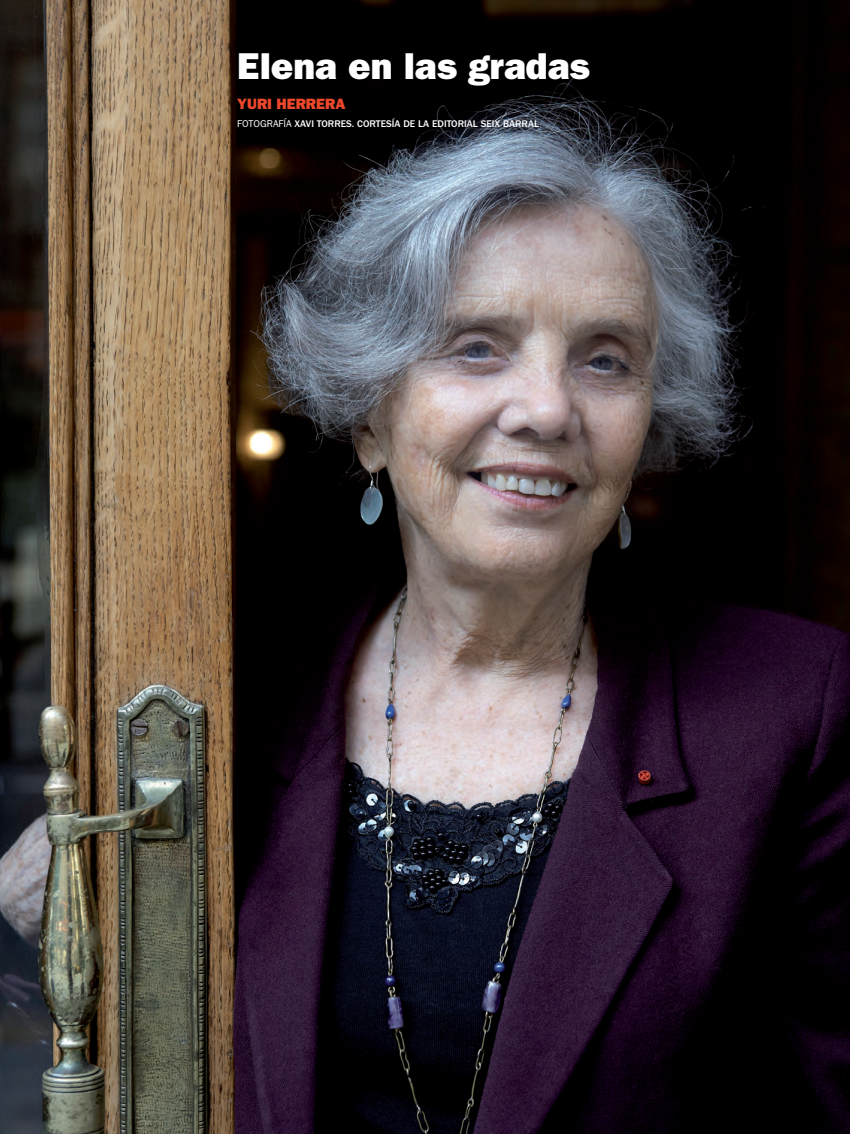
<style>
.page{position:relative;width:850px;height:1134px;background:#fff}
.page>*{position:absolute;margin:0;border:0;box-sizing:border-box;transform-origin:0 0}
.t1{font:37.5px "ITC Franklin Gothic Std Hvy";color:#fff}
.t2{font:15px "ITC Franklin Gothic Std Hvy";color:#ed472b}
.t3{font:500 10px "ITC Franklin Gothic Std";color:#fff}
.s1{font-weight:400}
</style>
<div class="page">
<img style="left:0;top:0;width:850px;height:1134px">
<h1 class="t1" style="left:237px;top:44px;width:354px">Elena en las gradas</h1>
<h2 class="t2" style="left:237px;top:95px;width:110px">Yuri Herrera</h2>
<p class="t3" style="left:237px;top:118px;width:303px"><span class="s1">FOTOGRAFÍA</span> XAVI TORRES. CORTESÍA DE LA EDITORIAL SEIX BARRAL</p>
</div>
